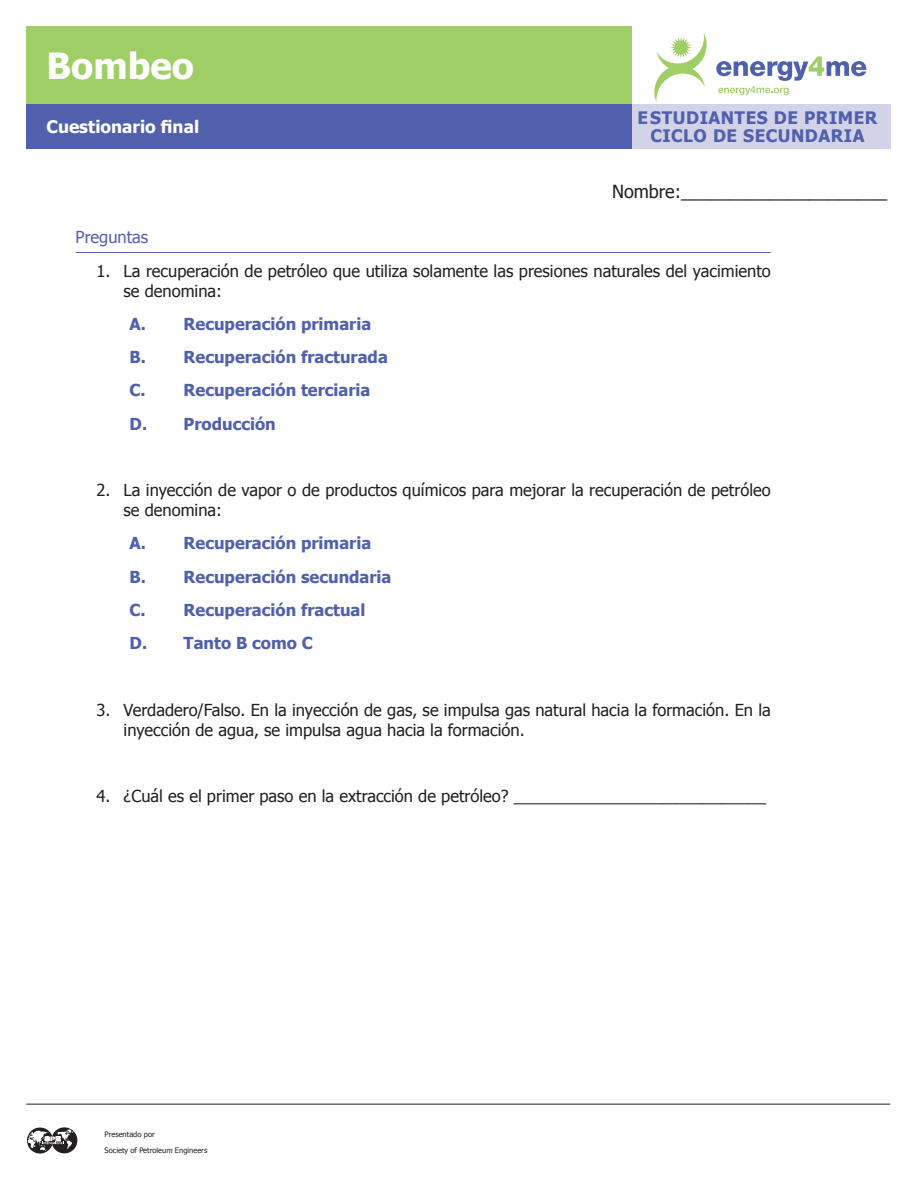
<style>
.page{position:relative;width:918px;height:1188px;background:#fff}
.page>*{position:absolute;margin:0;border:0;box-sizing:border-box;transform-origin:0 0}
.t1{font:700 36px "Tahoma";color:#fff}
.t2{font:18px "Tahoma";color:#231f20}
.t3{font:700 17.25px/18px "Tahoma";letter-spacing:.03em;color:#5060ac;text-align:center}
.t4{font:700 17.25px "Tahoma";color:#fff}
.t5{font:16.5px/19.8px "Tahoma";color:#231f20}
.t6{font:700 16.5px/33.3px "Tahoma";color:#5060ac}
.t7{font:16.5px "Tahoma";color:#5060ac}
.t8{font:7.5px/15.8px "Tahoma";color:#231f20}
</style>
<div class="page">
<svg style="left:27px;top:1128px;width:26px;height:26px"></svg>
<div style="left:51px;top:1127px;width:26px;height:26px;background:#231f20;border-radius:50%"></div>
<svg style="left:28px;top:1129px;width:45px;height:22px"></svg>
<hr style="left:26px;top:1104px;width:864px;height:1px;background:#231f20">
<hr style="left:76px;top:252px;width:695px;height:1px;background:#5060ac">
<div style="left:632px;top:104px;width:259px;height:45px;background:#d2d3e9"></div>
<div style="left:26px;top:26px;width:606px;height:77px;background:#9fce66"></div>
<div style="left:26px;top:104px;width:606px;height:45px;background:#5060ac"></div>
<svg style="left:654px;top:33px;width:213px;height:69px"></svg>
<h1 class="t1" style="left:46px;top:49px;width:149px">Bombeo</h1>
<p class="t4" style="left:46px;top:115px;width:154px">Cuestionario final</p>
<p class="t3" style="left:637px;top:110px;width:241px">ESTUDIANTES DE PRIMER<br>CICLO DE SECUNDARIA</p>
<p class="t2" style="left:612px;top:184px;width:277px">Nombre:_____________________</p>
<p class="t7" style="left:76px;top:230px;width:74px">Preguntas</p>
<p class="t5" style="left:124px;top:262px;width:649px;text-indent:-27px">1. La recuperación de petróleo que utiliza solamente las presiones naturales del yacimiento se denomina:</p>
<p class="t6" style="left:130px;top:308px;width:260px">A. Recuperación primaria<br>B. Recuperación fracturada<br>C. Recuperación terciaria<br>D. Producción</p>
<p class="t5" style="left:124px;top:481px;width:649px;text-indent:-27px">2. La inyección de vapor o de productos químicos para mejorar la recuperación de petróleo se denomina:</p>
<p class="t6" style="left:130px;top:528px;width:263px">A. Recuperación primaria<br>B. Recuperación secundaria<br>C. Recuperación fractual<br>D. Tanto B como C</p>
<p class="t5" style="left:124px;top:701px;width:649px;text-indent:-27px">3. Verdadero/Falso. En la inyección de gas, se impulsa gas natural hacia la formación. En la inyección de agua, se impulsa agua hacia la formación.</p>
<p class="t5" style="left:97px;top:787px;width:671px">4. ¿Cuál es el primer paso en la extracción de petróleo? ____________________________</p>
<p class="t8" style="left:105px;top:1127px;width:104px">Presentado por<br>Society of Petroleum Engineers</p>
</div>
